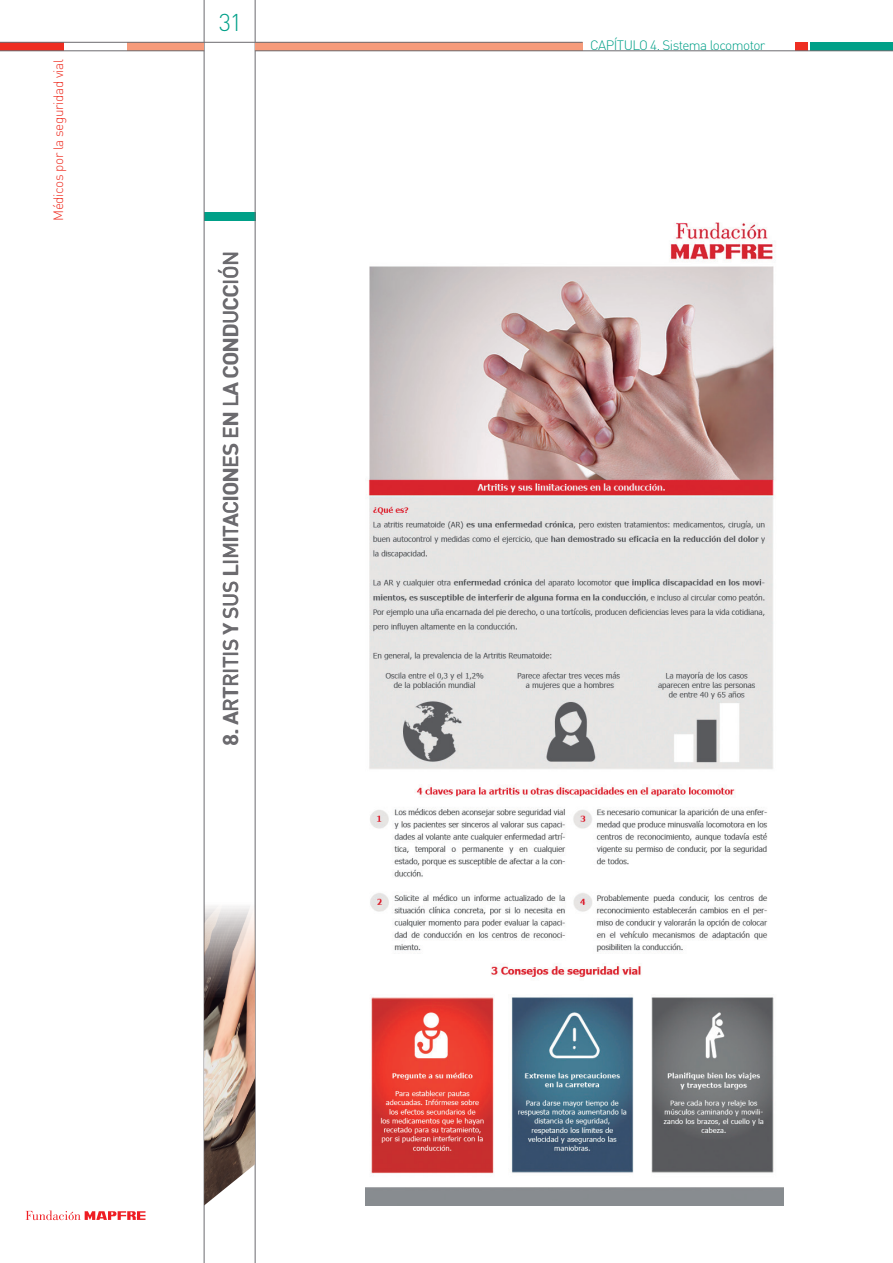
<style>
.page{position:relative;width:893px;height:1263px;background:#fff}
.page>*{position:absolute;margin:0;border:0;box-sizing:border-box;transform-origin:0 0}
.t1{font:300 24px "DI Ng";color:#00a088}
.t2{font:500 21px "DI Ng";letter-spacing:-.02em;color:#6c6b6f}
.t3{font:300 13.5px "DI Ng";letter-spacing:-.04em;color:#00a088}
.t4{font:300 13.5px "DI Ng";letter-spacing:-.03em;color:#ee2e22}
</style>
<div class="page">
<div style="left:204px;top:213px;width:51px;height:8px;background:#00a088"></div>
<hr style="left:255px;top:0;width:1px;height:1263px;background:#6c6b6f">
<hr style="left:204px;top:0;width:1px;height:1263px;background:#6c6b6f">
<div style="left:128px;top:43px;width:76px;height:8px;background:#f69b7b"></div>
<div style="left:0;top:43px;width:64px;height:8px;background:#ee2e22"></div>
<hr style="left:0;top:51px;width:204px;height:1px;background:#6c6b6f">
<div style="left:810px;top:43px;width:83px;height:8px;background:#00a088"></div>
<div style="left:795px;top:43px;width:13px;height:8px;background:#ee2e22"></div>
<div style="left:255px;top:43px;width:328px;height:8px;background:#f69b7b"></div>
<hr style="left:0;top:42px;width:583px;height:1px;background:#6c6b6f">
<hr style="left:255px;top:51px;width:638px;height:1px;background:#6c6b6f">
<svg style="left:26px;top:1210px;width:119px;height:10px"></svg>
<img style="left:204px;top:876px;width:51px;height:329px">
<img style="left:365px;top:222px;width:418px;height:983px">
<p class="t4" style="left:50px;top:221px;width:163px;rotate:-90deg">Médicos por la seguridad vial</p>
<p class="t1" style="left:219px;top:8px;width:25px">31</p>
<p class="t2" style="left:217px;top:745px;width:492px;rotate:-90deg">8. Artritis y sus li mitaci ones en la conducci ón</p>
<p class="t2" style="left:217px;top:310px;width:30px;rotate:-90deg">c</p>
<p class="t3" style="left:590px;top:37px;width:177px">CAPÍTULO 4. Sistema locomotor</p>
</div>
